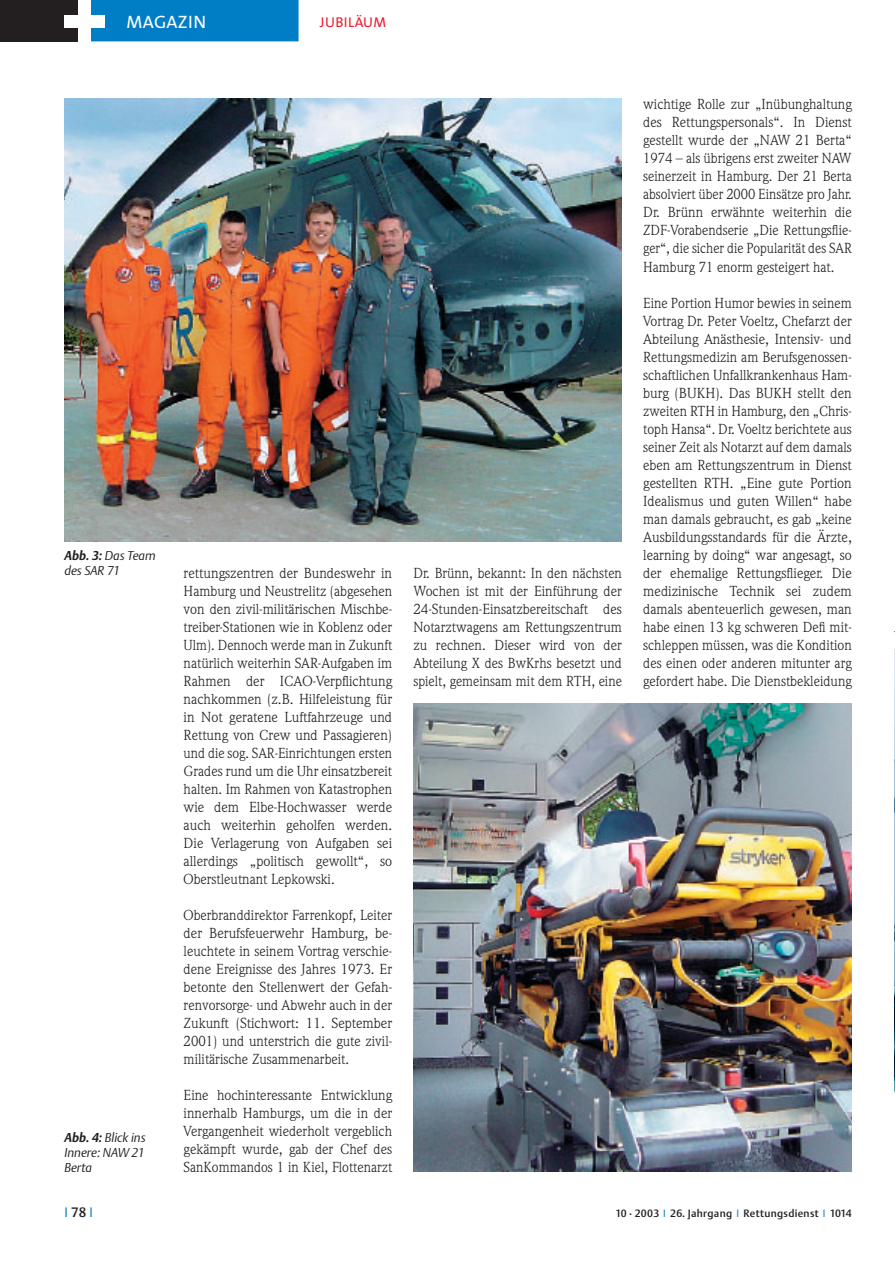
<style>
.page{position:relative;width:895px;height:1265px;background:#fff}
.page>*{position:absolute;margin:0;border:0;box-sizing:border-box;transform-origin:0 0}
.t1{font:18px "The Sans Caps";letter-spacing:.015em;color:#fff}
.t2{font:14.25px/18px "Weidemann";color:#231f20;text-align:justify}
.t3{font:14.25px "The Sans";letter-spacing:.03em;color:#ee1b2d}
.t4{font:13.5px "DTL Argo T Light";color:#007ec5}
.t5{font:italic 12.75px/15px "DTL Argo T Light";color:#231f20}
.t6{font:10.5px "DTL Argo T Medium";letter-spacing:.03em;color:#231f20}
.s1{font-family:"DTL Argo T Bold"}
.s2{font-family:"DTL Argo T Medium";color:#231f20}
.s3{font-family:"DTL Argo T Light";color:#007ec5}
</style>
<div class="page">
<div style="left:0;top:0;width:88px;height:41px;background:#231f20"></div>
<div style="left:91px;top:0;width:207px;height:41px;background:#007ec5"></div>
<div style="left:78px;top:0;width:13px;height:41px;background:#fff"></div>
<div style="left:64px;top:15px;width:41px;height:13px;background:#fff"></div>
<img style="left:64px;top:99px;width:557px;height:442px">
<img style="left:413px;top:703px;width:438px;height:468px">
<img style="left:894px;top:649px;width:1px;height:428px">
<svg style="left:894px;top:1077px;width:1px;height:14px"></svg>
<p class="t1" style="left:126px;top:11px;width:81px">MAGAZIN</p>
<p class="t3" style="left:320px;top:17px;width:68px">JUBILÄUM</p>
<p class="t5" style="left:64px;top:549px;width:93px"><span class="s1">Abb. 3:</span> Das Team des SAR 71</p>
<p class="t5" style="left:64px;top:1130px;width:83px;text-align:justify"><span class="s1">Abb. 4:</span> Blick ins Innere: NAW 21<br>Berta</p>
<p class="t2" style="left:183px;top:565px;width:210px">rettungszentren der Bundeswehr in Hamburg und Neustrelitz (abgesehen von den zivil-militärischen Mischbe&shy;treiber-Stationen wie in Koblenz oder Ulm). Dennoch werde man in Zukunft natürlich weiterhin SAR-Aufgaben im Rahmen der ICAO-Verpflichtung nachkommen (z.B. Hilfeleistung für in Not geratene Luftfahrzeuge und Rettung von Crew und Passagieren) und die sog. SAR-Einrichtungen ersten Grades rund um die Uhr einsatzbereit halten. Im Rahmen von Katastrophen wie dem Elbe-Hochwasser werde auch weiterhin geholfen werden.<br>Die Verlagerung von Aufgaben sei allerdings „politisch gewollt“, so Oberstleutnant Lepkowski.</p>
<p class="t2" style="left:183px;top:907px;width:210px">Oberbranddirektor Farrenkopf, Leiter der Berufsfeuerwehr Hamburg, be&shy;leuchtete in seinem Vortrag verschie&shy;dene Ereignisse des Jahres 1973. Er betonte den Stellenwert der Gefah&shy;renvorsorge- und Abwehr auch in der Zukunft (Stichwort: 11. September 2001) und unterstrich die gute zivil&shy;militärische Zusammenarbeit.</p>
<p class="t2" style="left:183px;top:1087px;width:210px">Eine hochinteressante Entwicklung innerhalb Hamburgs, um die in der Vergangenheit wiederholt vergeblich gekämpft wurde, gab der Chef des SanKommandos 1 in Kiel, Flottenarzt</p>
<p class="t2" style="left:413px;top:565px;width:210px">Dr. Brünn, bekannt: In den nächsten Wochen ist mit der Einführung der 24-Stunden-Einsatzbereitschaft des Notarztwagens am Rettungszentrum zu rechnen. Dieser wird von der Abteilung X des BwKrhs besetzt und spielt, gemeinsam mit dem RTH, eine</p>
<p class="t2" style="left:643px;top:97px;width:210px">wichtige Rolle zur „Inübunghaltung des Rettungspersonals“. In Dienst gestellt wurde der „NAW 21 Berta“ 1974 – als übrigens erst zweiter NAW seinerzeit in Hamburg. Der 21 Berta absolviert über 2000 Einsätze pro Jahr.<br>Dr. Brünn erwähnte weiterhin die ZDF-Vorabendserie „Die Rettungsflie&shy;ger“, die sicher die Popularität des SAR Hamburg 71 enorm gesteigert hat.</p>
<p class="t2" style="left:643px;top:295px;width:210px">Eine Portion Humor bewies in seinem Vortrag Dr. Peter Voeltz, Chefarzt der Abteilung Anästhesie, Intensiv- und Rettungsmedizin am Berufsgenossen&shy;schaftlichen Unfallkrankenhaus Ham&shy;burg (BUKH). Das BUKH stellt den zweiten RTH in Hamburg, den „Chris&shy;toph Hansa“. Dr. Voeltz berichtete aus seiner Zeit als Notarzt auf dem damals eben am Rettungszentrum in Dienst gestellten RTH. „Eine gute Portion Idealismus und guten Willen“ habe man damals gebraucht, es gab „keine Ausbildungsstandards für die Ärzte, learning by doing“ war angesagt, so der ehemalige Rettungsflieger. Die medizinische Technik sei zudem damals abenteuerlich gewesen, man habe einen 13 kg schweren Defi mit&shy;schleppen müssen, was die Kondition des einen oder anderen mitunter arg gefordert habe. Die Dienstbekleidung</p>
<p class="t4" style="left:64px;top:1206px;width:30px">I <span class="s2">78</span> I</p>
<p class="t6" style="left:615px;top:1209px;width:238px">10 · 2003 <span class="s3">I</span> 26. Jahrgang <span class="s3">I</span> Rettungsdienst <span class="s3">I</span> 1014</p>
</div>
